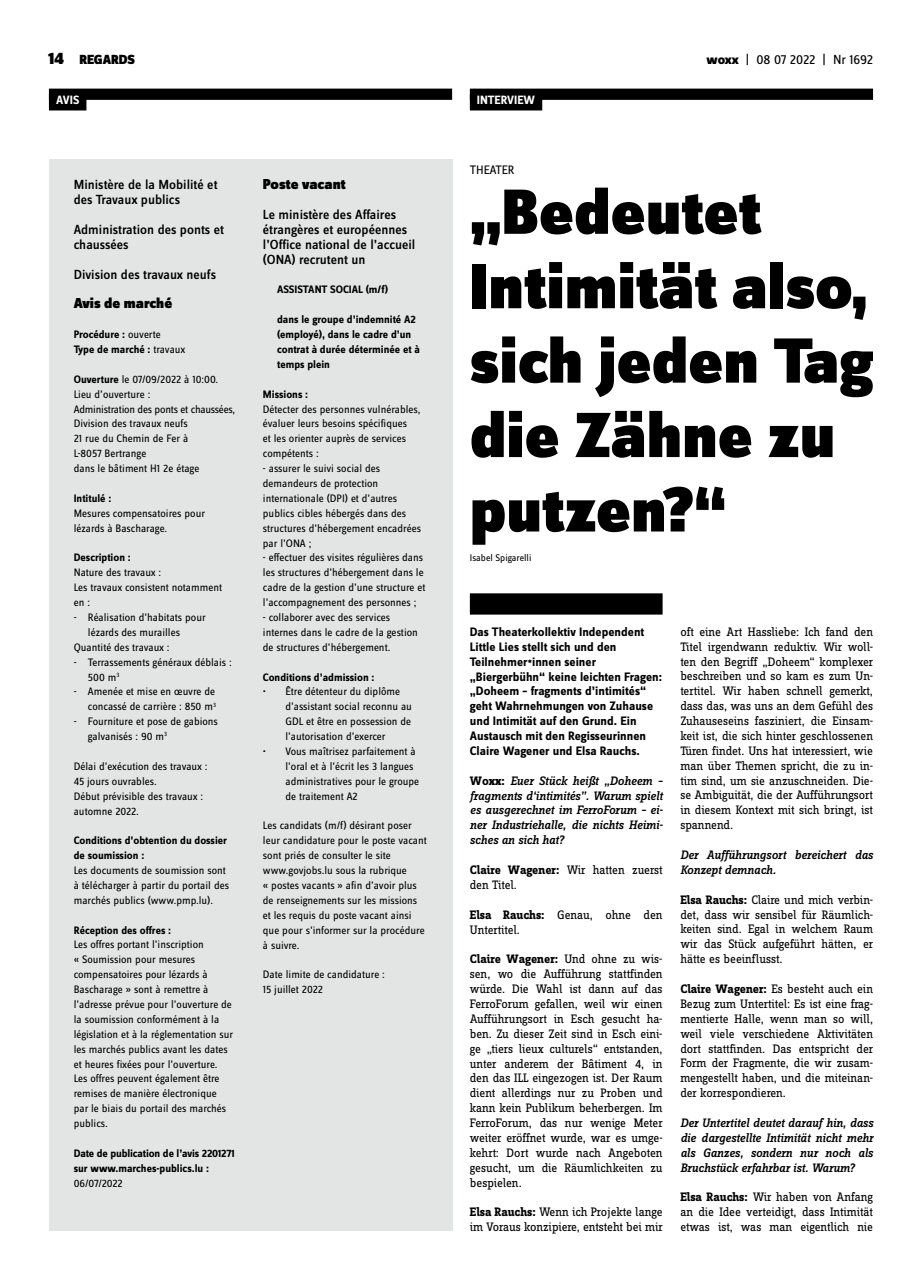
<style>
.page{position:relative;width:922px;height:1276px;background:#fff}
.page>*{position:absolute;margin:0;border:0;box-sizing:border-box;transform-origin:0 0}
.t1{font:900 66.25px/74.4px "Zine Sans Dis";color:#000}
.t2{font:900 15px "Zine Sans Dis";letter-spacing:-.005em;color:#000}
.t3{font:500 13.75px/14.9px "Zine Sans Dis";color:#000}
.t4{font:13.75px "Zine Sans Dis";letter-spacing:-.01em;color:#000}
.t5{font:900 13.75px "Zine Sans Dis";letter-spacing:-.01em;color:#000}
.t6{font:12.75px/14.9px "Zine Slab Dis";letter-spacing:-.01em;color:#000;text-align:justify}
.t7{font:italic 500 12.75px/14.9px "Zine Slab Dis";color:#000;text-align:justify}
.t8{font:700 12.75px/14.9px "Zine Sans Dis";color:#000}
.t9{font:12.75px "Zine Sans Dis";letter-spacing:-.01em;color:#000}
.t10{font:700 12.5px "Zine Sans Dis";color:#fff}
.t11{font:11.25px/14.9px "Zine Sans Dis";color:#000}
.t12{font:700 11.25px/14.9px "Zine Sans Dis";color:#000}
.t13{font:10px "Zine Sans Dis";color:#000}
.s1{font-size:17.5px}
.s2{font-weight:800}
.s3{font-weight:400}
.s4{font-weight:700}
.s5{font-weight:700;font-style:normal}
</style>
<div class="page">
<div style="left:469px;top:593px;width:193px;height:21px;background:#000"></div>
<div style="left:469px;top:89px;width:403px;height:11px;background:#000"></div>
<div style="left:469px;top:94px;width:73px;height:16px;background:#000"></div>
<div style="left:49px;top:89px;width:403px;height:11px;background:#000"></div>
<div style="left:49px;top:94px;width:37px;height:16px;background:#000"></div>
<div style="left:49px;top:159px;width:403px;height:1072px;background:#e3e4e4"></div>
<p class="t5" style="left:48px;top:52px;width:88px"><span class="s1">14</span> REGARDS</p>
<p class="t4" style="left:706px;top:53px;width:168px"><span class="s2">woxx</span> | 08 07 2022 | Nr 1692</p>
<p class="t10" style="left:56px;top:93px;width:25px">AVIS</p>
<p class="t10" style="left:477px;top:93px;width:60px">INTERVIEW</p>
<p class="t3" style="left:74px;top:178px;width:145px">Ministère de la Mobilité et des Travaux publics</p>
<p class="t3" style="left:74px;top:222px;width:152px">Administration des ponts et chaussées</p>
<p class="t3" style="left:74px;top:267px;width:144px">Division des travaux neufs</p>
<h2 class="t2" style="left:74px;top:295px;width:100px">Avis de marché</h2>
<p class="t12" style="left:74px;top:327px;width:113px">Procédure : <span class="s3">ouverte<br></span>Type de marché : <span class="s3">travaux</span></p>
<p class="t11" style="left:74px;top:372px;width:163px"><span class="s4">Ouverture</span> le 07/09/2022 à 10:00.<br>Lieu d’ouverture :<br>Administration des ponts et chaussées,<br>Division des travaux neufs<br>21 rue du Chemin de Fer à<br>L-8057 Bertrange<br>dans le bâtiment H1 2e étage</p>
<p class="t12" style="left:74px;top:491px;width:39px">Intitulé :</p>
<p class="t11" style="left:74px;top:506px;width:133px">Mesures compensatoires pour lézards à Bascharage.</p>
<p class="t12" style="left:74px;top:551px;width:59px">Description :</p>
<p class="t11" style="left:74px;top:565px;width:150px">Nature des travaux :<br>Les travaux consistent notamment en :</p>
<p class="t11" style="left:74px;top:610px;width:133px">- Réalisation d’habitats pour</p>
<p class="t11" style="left:88px;top:625px;width:94px">lézards des murailles</p>
<p class="t11" style="left:74px;top:640px;width:97px">Quantité des travaux :</p>
<p class="t11" style="left:88px;top:655px;width:145px;text-indent:-14px">- Terrassements généraux déblais :<br>500 m<sup>3</sup></p>
<p class="t11" style="left:74px;top:685px;width:144px;text-align:right">- Amenée et mise en œuvre de concassé de carrière : 850 m<sup>3</sup></p>
<p class="t11" style="left:88px;top:714px;width:131px;text-indent:-14px">- Fourniture et pose de gabions galvanisés : 90 m<sup>3</sup>   </p>
<p class="t11" style="left:74px;top:759px;width:135px">Délai d’exécution des travaux :<br>45 jours ouvrables.<br>Début prévisible des travaux : automne 2022.</p>
<p class="t12" style="left:74px;top:833px;width:155px">Conditions d’obtention du dossier de soumission :</p>
<p class="t11" style="left:74px;top:863px;width:157px">Les documents de soumission sont à télécharger à partir du portail des marchés publics (www.pmp.lu).</p>
<p class="t12" style="left:74px;top:923px;width:99px">Réception des offres :</p>
<p class="t11" style="left:74px;top:938px;width:161px">Les offres portant l’inscription<br>« Soumission pour mesures compensatoires pour lézards à<br>Bascharage » sont à remettre à l’adresse prévue pour l’ouverture de la soumission conformément à la législation et à la réglementation sur les marchés publics avant les dates et heures fixées pour l’ouverture.<br>Les offres peuvent également être remises de manière électronique par le biais du portail des marchés publics.</p>
<p class="t12" style="left:74px;top:1146px;width:163px">Date de publication de l’avis 2201271 sur www.marches-publics.lu :</p>
<p class="t11" style="left:74px;top:1176px;width:50px">06/07/2022</p>
<h2 class="t2" style="left:263px;top:176px;width:84px">Poste vacant</h2>
<p class="t3" style="left:263px;top:208px;width:154px">Le ministère des Affaires étrangères et européennes l’Office national de l’accueil (ONA) recrutent un</p>
<p class="t12" style="left:277px;top:283px;width:112px">ASSISTANT SOCIAL (m/f)</p>
<p class="t12" style="left:277px;top:313px;width:144px">dans le groupe d’indemnité A2 (employé), dans le cadre d’un contrat à durée déterminée et à temps plein</p>
<p class="t12" style="left:263px;top:387px;width:47px">Missions :</p>
<p class="t11" style="left:263px;top:402px;width:159px">Détecter des personnes vulnérables, évaluer leurs besoins spécifiques<br>et les orienter auprès de services compétents :</p>
<p class="t11" style="left:263px;top:461px;width:159px">- assurer le suivi social des demandeurs de protection internationale (DPI) et d’autres publics cibles hébergés dans des structures d’hébergement encadrées par l’ONA ;</p>
<p class="t11" style="left:263px;top:551px;width:164px">- effectuer des visites régulières dans les structures d’hébergement dans le cadre de la gestion d’une structure et l’accompagnement des personnes ;</p>
<p class="t11" style="left:263px;top:610px;width:156px">- collaborer avec des services internes dans le cadre de la gestion de structures d’hébergement.</p>
<p class="t12" style="left:263px;top:670px;width:113px">Conditions d’admission :</p>
<p class="t11" style="left:285px;top:685px;width:128px;text-indent:-22px">• Être détenteur du diplôme d’assistant social reconnu au<br>GDL et être en possession de l’autorisation d’exercer</p>
<p class="t11" style="left:285px;top:744px;width:135px;text-indent:-22px">• Vous maîtrisez parfaitement à l’oral et à l’écrit les 3 langues administratives pour le groupe de traitement A2</p>
<p class="t11" style="left:263px;top:818px;width:165px">Les candidats (m/f) désirant poser leur candidature pour le poste vacant sont priés de consulter le site www.govjobs.lu sous la rubrique<br>« postes vacants » afin d’avoir plus de renseignements sur les missions et les requis du poste vacant ainsi que pour s’informer sur la procédure à suivre.</p>
<p class="t11" style="left:263px;top:967px;width:123px">Date limite de candidature :<br>15 juillet 2022</p>
<p class="t9" style="left:469px;top:164px;width:46px">Theater</p>
<h1 class="t1" style="left:469px;top:179px;width:404px">„Bedeutet<br>Intimität also, sich jeden Tag die Zähne zu putzen?“</h1>
<p class="t13" style="left:469px;top:553px;width:63px">Isabel Spigarelli</p>
<p class="t8" style="left:469px;top:625px;width:194px">Das Theaterkollektiv Independent<br>Little Lies stellt sich und den<br>Teilnehmer<sub>*</sub>innen seiner „Biergerbühn“ keine leichten Fragen: „Doheem – fragments d’intimités“ geht Wahrnehmungen von Zuhause und Intimität auf den Grund. Ein<br>Austausch mit den Regisseurinnen<br>Claire Wagener und Elsa Rauchs.</p>
<p class="t7" style="left:469px;top:773px;width:194px"><span class="s5">Woxx:</span> Euer Stück heißt „Doheem – fragments d‘intimités”. Warum spielt es ausgerechnet im FerroForum – ei&shy;ner Industriehalle, die nichts Heimi&shy;sches an sich hat?</p>
<p class="t6" style="left:469px;top:863px;width:194px"><span class="s4">Claire Wagener:</span> Wir hatten zuerst den Titel.</p>
<p class="t6" style="left:469px;top:907px;width:194px"><span class="s4">Elsa Rauchs:</span> Genau, ohne den<br>Untertitel.</p>
<p class="t6" style="left:469px;top:952px;width:194px"><span class="s4">Claire Wagener:</span> Und ohne zu wis&shy;sen, wo die Aufführung stattfinden würde. Die Wahl ist dann auf das FerroForum gefallen, weil wir einen Aufführungsort in Esch gesucht ha&shy;ben. Zu dieser Zeit sind in Esch eini&shy;ge „tiers lieux culturels“ entstanden, unter anderem der Bâtiment 4, in den das ILL eingezogen ist. Der Raum dient allerdings nur zu Proben und kann kein Publikum beherbergen. Im FerroForum, das nur wenige Meter weiter eröffnet wurde, war es umge&shy;kehrt: Dort wurde nach Angeboten gesucht, um die Räumlichkeiten zu bespielen.</p>
<p class="t6" style="left:469px;top:1205px;width:194px"><span class="s4">Elsa Rauchs:</span> Wenn ich Projekte lange im Voraus konzipiere, entsteht bei mir</p>
<p class="t6" style="left:680px;top:624px;width:194px">oft eine Art Hassliebe: Ich fand den Titel irgendwann reduktiv. Wir woll&shy;ten den Begriff „Doheem“ komplexer beschreiben und so kam es zum Un&shy;tertitel. Wir haben schnell gemerkt, dass das, was uns an dem Gefühl des Zuhauseseins fasziniert, die Einsam&shy;keit ist, die sich hinter geschlossenen Türen findet. Uns hat interessiert, wie man über Themen spricht, die zu in&shy;tim sind, um sie anzuschneiden. Die&shy;se Ambiguität, die der Aufführungsort in diesem Kontext mit sich bringt, ist spannend.</p>
<p class="t7" style="left:680px;top:847px;width:194px">Der Aufführungsort bereichert das<br>Konzept demnach.</p>
<p class="t6" style="left:680px;top:892px;width:194px"><span class="s4">Elsa Rauchs:</span> Claire und mich verbin&shy;det, dass wir sensibel für Räumlich&shy;keiten sind. Egal in welchem Raum wir das Stück aufgeführt hätten, er hätte es beeinflusst.</p>
<p class="t6" style="left:680px;top:982px;width:194px"><span class="s4">Claire Wagener:</span> Es besteht auch ein Bezug zum Untertitel: Es ist eine frag&shy;mentierte Halle, wenn man so will, weil viele verschiedene Aktivitäten dort stattfinden. Das entspricht der Form der Fragmente, die wir zusam&shy;mengestellt haben, und die miteinan&shy;der korrespondieren.</p>
<p class="t7" style="left:680px;top:1115px;width:194px">Der Untertitel deutet darauf hin, dass die dargestellte Intimität nicht mehr als Ganzes, sondern nur noch als Bruchstück erfahrbar ist. Warum?</p>
<p class="t6" style="left:680px;top:1190px;width:194px"><span class="s4">Elsa Rauchs:</span> Wir haben von Anfang an die Idee verteidigt, dass Intimität etwas ist, was man eigentlich nie</p>
</div>
